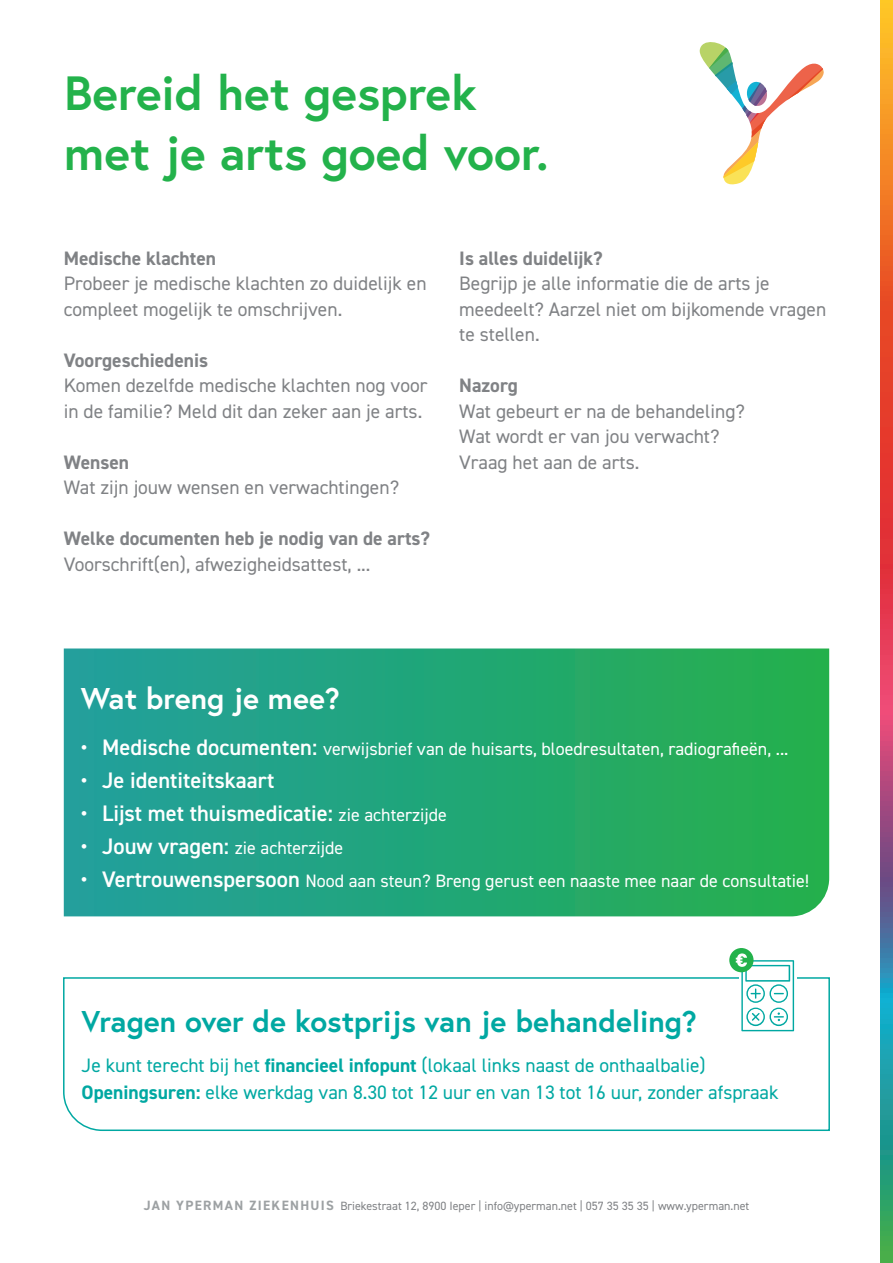
<style>
.page{position:relative;width:893px;height:1263px;background:#fff}
.page>*{position:absolute;margin:0;border:0;box-sizing:border-box;transform-origin:0 0}
.t1{font:700 48px/60px "Europa";color:#23b24b}
.t2{font:700 30px "Europa";color:#00a8a2}
.t3{font:700 30px "Europa";color:#fff}
.t4{font:600 22.5px "DIN2014";color:#fff}
.t5{font:19.5px/25.5px "DIN2014";color:#808285}
.t6{font:19.5px/27px "DIN2014";color:#00a8a2}
.t7{font:700 19.5px "DIN2014";color:#808285}
.t8{font:18px "DIN2014";color:#fff}
.t9{font:12px "DIN2014";color:#808285}
.s1{font-weight:600;font-size:22.5px}
.s2{font-weight:400;font-size:18px}
.s3{font-weight:700}
.s4{font-weight:700;font-size:13.5px;color:#9da1a3}
</style>
<div class="page">
<svg style="left:64px;top:648px;width:765px;height:268px;background:#22a678"></svg>
<svg style="left:63px;top:977px;width:767px;height:154px"></svg>
<svg style="left:700px;top:42px;width:124px;height:142px"></svg>
<svg style="left:739px;top:961px;width:57px;height:72px"></svg>
<div style="left:729px;top:948px;width:25px;height:24px;background:#23b24b;border-radius:50%"></div>
<svg style="left:736px;top:953px;width:58px;height:78px"></svg>
<svg style="left:880px;top:0;width:13px;height:1263px;background:#a96b5a"></svg>
<h1 class="t1" style="left:64px;top:62px;width:486px">Bereid het gesprek met je arts goed voor.</h1>
<p class="t7" style="left:64px;top:245px;width:154px">Medische klachten</p>
<p class="t5" style="left:64px;top:270px;width:364px">Probeer je medische klachten zo duidelijk en compleet mogelijk te omschrijven.</p>
<p class="t7" style="left:64px;top:347px;width:146px">Voorgeschiedenis</p>
<p class="t5" style="left:64px;top:372px;width:365px">Komen dezelfde medische klachten nog voor in de familie? Meld dit dan zeker aan je arts.</p>
<p class="t7" style="left:64px;top:449px;width:67px">Wensen</p>
<p class="t5" style="left:64px;top:474px;width:337px">Wat zijn jouw wensen en verwachtingen?</p>
<p class="t7" style="left:64px;top:526px;width:368px">Welke documenten heb je nodig van de arts?</p>
<p class="t5" style="left:64px;top:551px;width:308px">Voorschrift(en), afwezigheidsattest, ...</p>
<p class="t7" style="left:459px;top:245px;width:145px">Is alles duidelijk?</p>
<p class="t5" style="left:459px;top:270px;width:369px">Begrijp je alle informatie die de arts je meedeelt? Aarzel niet om bijkomende vragen te stellen.</p>
<p class="t7" style="left:459px;top:373px;width:60px">Nazorg</p>
<p class="t5" style="left:459px;top:398px;width:287px">Wat gebeurt er na de behandeling?<br>Wat wordt er van jou verwacht?<br>Vraag het aan de arts.</p>
<h2 class="t3" style="left:81px;top:678px;width:260px">Wat breng je mee?</h2>
<p class="t8" style="left:81px;top:737px;width:709px"><span class="s1">• Medische documenten:</span> verwijsbrief van de huisarts, bloedresultaten, radiografieën, ...</p>
<p class="t4" style="left:81px;top:765px;width:195px">• Je identiteitskaart</p>
<p class="t4" style="left:81px;top:798px;width:368px">• Lijst met thuismedicatie: <span class="s2">zie achterzijde</span></p>
<p class="t8" style="left:81px;top:836px;width:264px"><span class="s1">• Jouw vragen:</span> zie achterzijde</p>
<p class="t8" style="left:81px;top:869px;width:730px"><span class="s1">• Vertrouwenspersoon</span> Nood aan steun? Breng gerust een naaste mee naar de consultatie!</p>
<h2 class="t2" style="left:82px;top:1001px;width:617px">Vragen over de kostprijs van je behandeling?</h2>
<p class="t6" style="left:82px;top:1052px;width:699px">Je kunt terecht bij het <span class="s3">financieel infopunt</span> (lokaal links naast de onthaalbalie)<br><span class="s3">Openingsuren:</span> elke werkdag van 8.30 tot 12 uur en van 13 tot 16 uur, zonder afspraak</p>
<p class="t9" style="left:144px;top:1198px;width:607px"><span class="s4">JAN YPERMAN ZIEKENHUIS</span> Briekestraat 12, 8900 Ieper | info@yperman.net | 057 35 35 35 | www.yperman.net</p>
</div>
